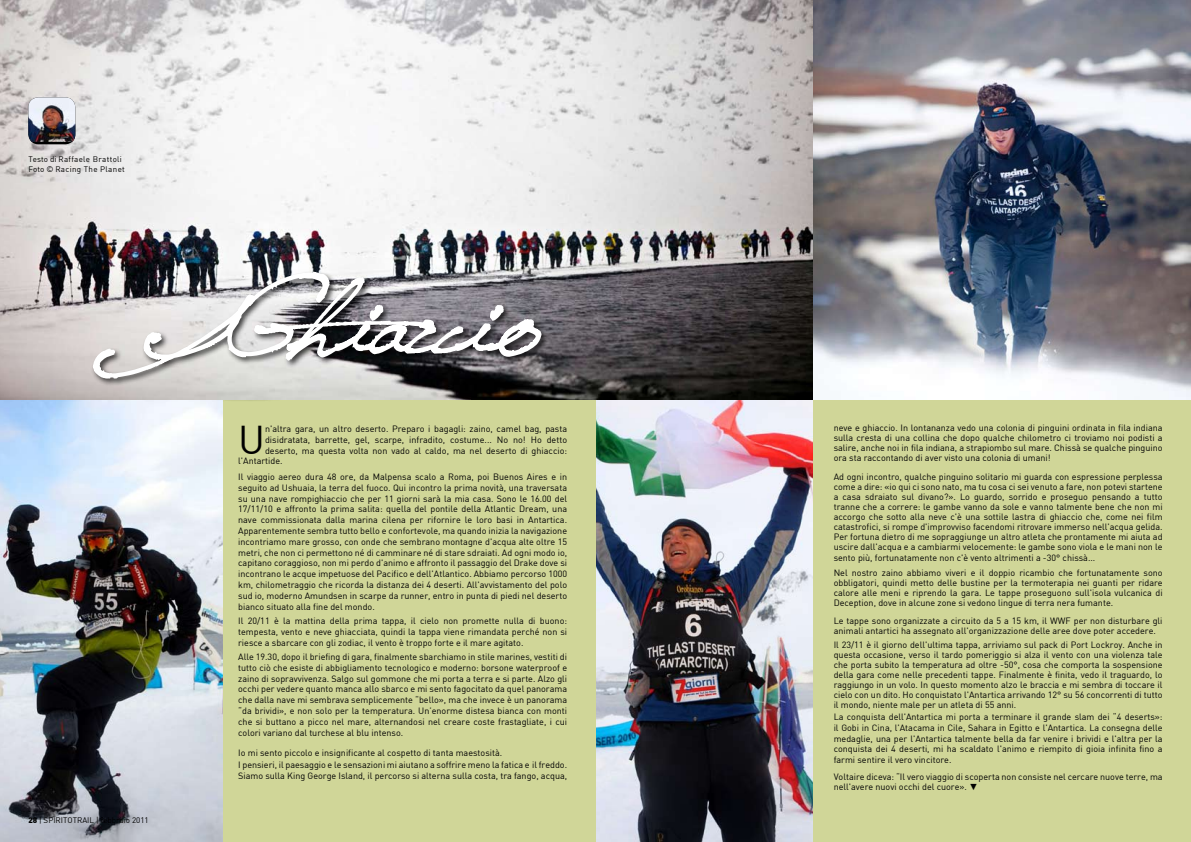
<style>
.page{position:relative;width:1191px;height:842px;background:#fff}
.page>*{position:absolute;margin:0;border:0;box-sizing:border-box;transform-origin:0 0}
.t1{font:130px "Jellyka Saint Andrew's Queen";color:#fff}
.t2{font:39.3px "DIN";color:#000}
.t3{font:9px/10.8px "DIN";color:#000;text-align:justify}
.t4{font:8px/10px "DIN";letter-spacing:.04em;color:#000}
.t5{font:8px "DIN";color:#000}
.s1{font-weight:900}
.s2{font-family:"Century Gothic"}
</style>
<div class="page">
<img style="left:0;top:0;width:1191px;height:400px">
<div style="left:812px;top:400px;width:379px;height:442px;background:#d0d698"></div>
<img style="left:595px;top:487px;width:217px;height:355px">
<div style="left:223px;top:395px;width:372px;height:447px;background:#d0d698"></div>
<img style="left:0;top:397px;width:223px;height:445px">
<div style="left:436px;top:142px;width:231px;height:125px;background:#000;opacity:.75"></div>
<div style="left:300px;top:191px;width:336px;height:102px;background:#000;opacity:.75"></div>
<div style="left:180px;top:249px;width:504px;height:102px;background:#000;opacity:.75"></div>
<div style="left:154px;top:286px;width:785px;height:201px;background:#000;opacity:.75"></div>
<div style="left:28px;top:97px;width:47px;height:47px;background:#000;border-radius:10px"></div>
<img style="left:28px;top:97px;width:47px;height:45px">
<div style="left:90px;top:269px;width:840px;height:213px;background:#000;opacity:.75"></div>
<svg style="left:91px;top:270px;width:451px;height:125px;background:#9f9d9f"></svg>
<p class="t4" style="left:29px;top:154px;width:98px">Testo di Raffaele Brattoli<br>Foto © Racing The Planet</p>
<p class="t4" style="left:29px;top:160px;width:85px">Testo di Sylvain Bazin</p>
<h1 class="t1" style="left:143px;top:232px;width:397px">Ghiaccio</h1>
<p class="t5" style="left:28px;top:815px;width:122px"><span class="s1">28</span> | SPIRITOTRAIL | febbraio 2011</p>
<h2 class="t2" style="left:238px;top:415px;width:28px">U</h2>
<p class="t3" style="left:265px;top:423px;width:303px">n'altra gara, un altro deserto. Preparo i bagagli: zaino, camel bag, pasta</p>
<p class="t3" style="left:265px;top:434px;width:303px">disidratata, barrette, gel, scarpe, infradito, costume... No no! Ho detto</p>
<p class="t3" style="left:265px;top:445px;width:303px">deserto, ma questa volta non vado al caldo, ma nel deserto di ghiaccio:</p>
<p class="t3" style="left:238px;top:456px;width:46px">l'Antartide.</p>
<p class="t3" style="left:238px;top:471px;width:330px">Il viaggio aereo dura 48 ore, da Malpensa scalo a Roma, poi Buenos Aires e in seguito ad Ushuaia, la terra del fuoco. Qui incontro la prima novità, una traversata su una nave rompighiaccio che per 11 giorni sarà la mia casa. Sono le 16.00 del 17/11/10 e affronto la prima salita: quella del pontile della Atlantic Dream, una nave commissionata dalla marina cilena per rifornire le loro basi in Antartica.<br>Apparentemente sembra tutto bello e confortevole, ma quando inizia la navigazione incontriamo mare grosso, con onde che sembrano montagne d'acqua alte oltre 15 metri, che non ci permettono né di camminare né di stare sdraiati. Ad ogni modo io, capitano coraggioso, non mi perdo d'animo e affronto il passaggio del Drake dove si incontrano le acque impetuose del Pacifico e dell'Atlantico. Abbiamo percorso 1000 km, chilometraggio che ricorda la distanza dei 4 deserti. All'avvistamento del polo sud io, moderno Amundsen in scarpe da runner, entro in punta di piedi nel deserto bianco situato alla fine del mondo.</p>
<p class="t3" style="left:238px;top:615px;width:330px">Il 20/11 è la mattina della prima tappa, il cielo non promette nulla di buono: tempesta, vento e neve ghiacciata, quindi la tappa viene rimandata perché non si riesce a sbarcare con gli zodiac, il vento è troppo forte e il mare agitato.</p>
<p class="t3" style="left:238px;top:651px;width:330px">Alle 19.30, dopo il briefing di gara, finalmente sbarchiamo in stile marines, vestiti di tutto ciò che esiste di abbigliamento tecnologico e moderno: borsone waterproof e zaino di sopravvivenza. Salgo sul gommone che mi porta a terra e si parte. Alzo gli occhi per vedere quanto manca allo sbarco e mi sento fagocitato da quel panorama che dalla nave mi sembrava semplicemente “bello», ma che invece è un panorama “da brividi», e non solo per la temperatura. Un’enorme distesa bianca con monti che si buttano a picco nel mare, alternandosi nel creare coste frastagliate, i cui colori variano dal turchese al blu intenso.</p>
<p class="t3" style="left:238px;top:747px;width:330px;line-height:12px">Io mi sento piccolo e insignificante al cospetto di tanta maestosità.<br>I pensieri, il paesaggio e le sensazioni mi aiutano a soffrire meno la fatica e il freddo.</p>
<p class="t3" style="left:238px;top:770px;width:330px">Siamo sulla King George Island, il percorso si alterna sulla costa, tra fango, acqua,</p>
<p class="t3" style="left:833px;top:423px;width:330px;line-height:10px">neve e ghiaccio. In lontananza vedo una colonia di pinguini ordinata in fila indiana sulla cresta di una collina che dopo qualche chilometro ci troviamo noi podisti a salire, anche noi in fila indiana, a strapiombo sul mare. Chissà se qualche pinguino ora sta raccontando di aver visto una colonia di umani!</p>
<p class="t3" style="left:833px;top:472px;width:330px;line-height:10.1px">Ad ogni incontro, qualche pinguino solitario mi guarda con espressione perplessa come a dire: «io qui ci sono nato, ma tu cosa ci sei venuto a fare, non potevi startene a casa sdraiato sul divano?». Lo guardo, sorrido e proseguo pensando a tutto tranne che a correre: le gambe vanno da sole e vanno talmente bene che non mi accorgo che sotto alla neve c'è una sottile lastra di ghiaccio che, come nei film catastrofici, si rompe d'improvviso facendomi ritrovare immerso nell'acqua gelida.<br>Per fortuna dietro di me sopraggiunge un altro atleta che prontamente mi aiuta ad uscire dall'acqua e a cambiarmi velocemente: le gambe sono viola e le mani non le sento più, fortunatamente non c'è vento altrimenti a -30° chissà...</p>
<p class="t3" style="left:833px;top:568px;width:330px;line-height:10px">Nel nostro zaino abbiamo viveri e il doppio ricambio che fortunatamente sono obbligatori, quindi metto delle bustine per la termoterapia nei guanti per ridare calore alle meni e riprendo la gara. Le tappe proseguono sull'isola vulcanica di Deception, dove in alcune zone si vedono lingue di terra nera fumante.</p>
<p class="t3" style="left:833px;top:616px;width:330px;line-height:10px">Le tappe sono organizzate a circuito da 5 a 15 km, il WWF per non disturbare gli animali antartici ha assegnato all'organizzazione delle aree dove poter accedere.</p>
<p class="t3" style="left:833px;top:640px;width:330px;line-height:10px">Il 23/11 è il giorno dell'ultima tappa, arriviamo sul pack di Port Lockroy. Anche in questa occasione, verso il tardo pomeriggio si alza il vento con una violenza tale che porta subito la temperatura ad oltre -50°, cosa che comporta la sospensione della gara come nelle precedenti tappe. Finalmente è finita, vedo il traguardo, lo raggiungo in un volo. In questo momento alzo le braccia e mi sembra di toccare il cielo con un dito. Ho conquistato l'Antartica arrivando 12° su 56 concorrenti di tutto il mondo, niente male per un atleta di 55 anni.</p>
<p class="t3" style="left:833px;top:711px;width:330px">La conquista dell'Antartica mi porta a terminare il grande slam dei “4 deserts»: il Gobi in Cina, l'Atacama in Cile, Sahara in Egitto e l'Antartica. La consegna delle medaglie, una per l'Antartica talmente bella da far venire i brividi e l'altra per la conquista dei 4 deserti, mi ha scaldato l'animo e riempito di gioia infinita fino a farmi sentire il vero vincitore.</p>
<p class="t3" style="left:833px;top:772px;width:330px;line-height:10px">Voltaire diceva: “Il vero viaggio di scoperta non consiste nel cercare nuove terre, ma nell'avere nuovi occhi del cuore». <span class="s2">▼</span></p>
</div>
